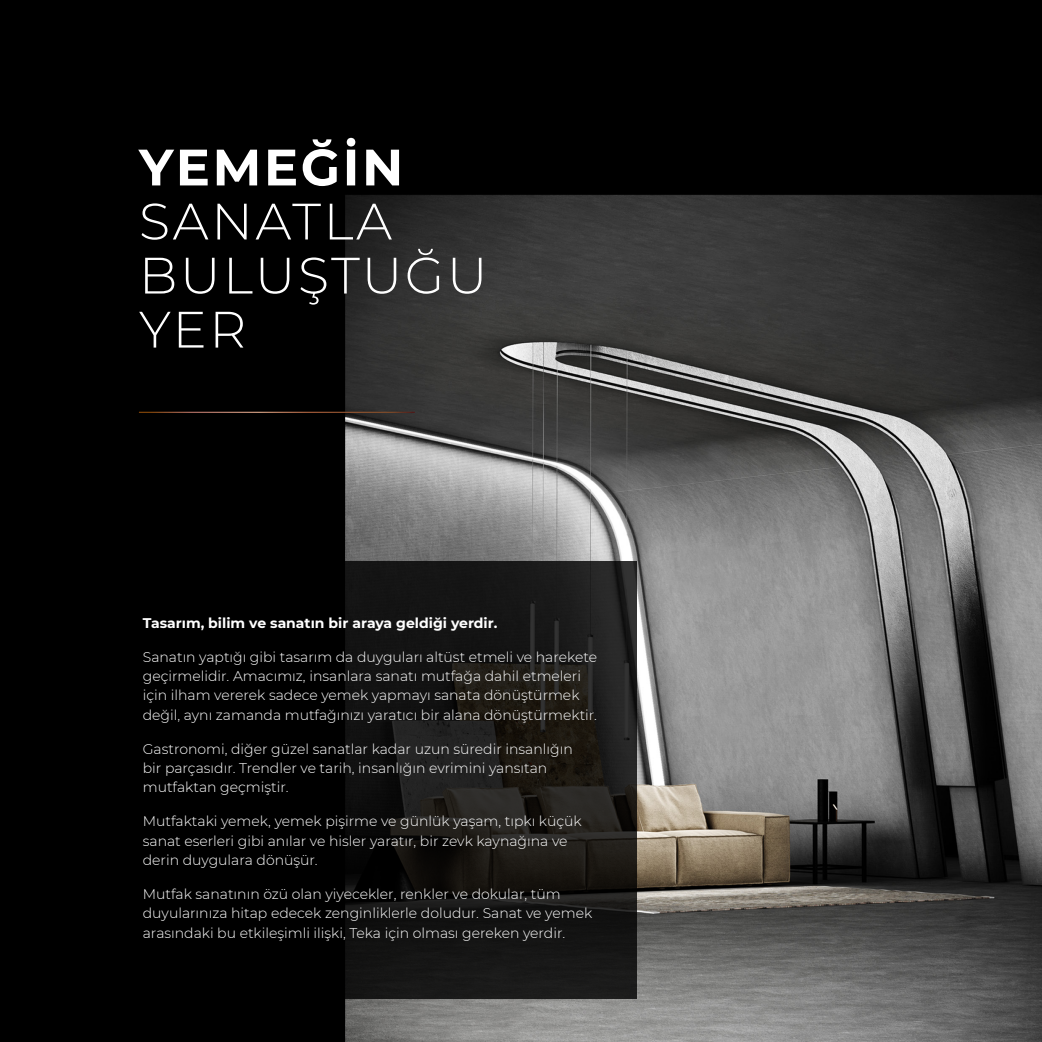
<style>
.page{position:relative;width:1042px;height:1042px;background:#fff}
.page>*{position:absolute;margin:0;border:0;box-sizing:border-box;transform-origin:0 0}
.Cuerpo{font:300 51.1px/54.1px "Montserrat";letter-spacing:.05em;color:#fff}
.Cuerpo-2{font:300 14px/19.2px "Montserrat";color:#fff}
.Cuerpo-3{font:700 14px "Montserrat";color:#fff}
.s1{font-weight:700}
</style>
<div class="page">
<img style="left:0;top:0;width:1042px;height:1042px">
<svg style="left:104px;top:561px;width:533px;height:437px"></svg>
<hr style="left:139px;top:412px;width:276px;height:1px;background:#fff">
<p class="Cuerpo" style="left:139px;top:139px;width:350px"><span class="s1">YEMEĞİN<br></span>SANATLA<br>BULUŞTUĞU<br>YER</p>
<p class="Cuerpo-3" style="left:143px;top:613px;width:356px">Tasarım, bilim ve sanatın bir araya geldiği yerdir.</p>
<p class="Cuerpo-2" style="left:143px;top:647px;width:456px">Sanatın yaptığı gibi tasarım da duyguları altüst etmeli ve harekete geçirmelidir. Amacımız, insanlara sanatı mutfağa dahil etmeleri için ilham vererek sadece yemek yapmayı sanata dönüştürmek değil, aynı zamanda mutfağınızı yaratıcı bir alana dönüştürmektir.</p>
<p class="Cuerpo-2" style="left:143px;top:739px;width:431px">Gastronomi, diğer güzel sanatlar kadar uzun süredir insanlığın bir parçasıdır. Trendler ve tarih, insanlığın evrimini yansıtan mutfaktan geçmiştir.</p>
<p class="Cuerpo-2" style="left:143px;top:811px;width:440px">Mutfaktaki yemek, yemek pişirme ve günlük yaşam, tıpkı küçük sanat eserleri gibi anılar ve hisler yaratır, bir zevk kaynağına ve derin duygulara dönüşür.</p>
<p class="Cuerpo-2" style="left:143px;top:884px;width:451px">Mutfak sanatının özü olan yiyecekler, renkler ve dokular, tüm duyularınıza hitap edecek zenginliklerle doludur. Sanat ve yemek arasındaki bu etkileşimli ilişki, Teka için olması gereken yerdir.</p>
</div>
